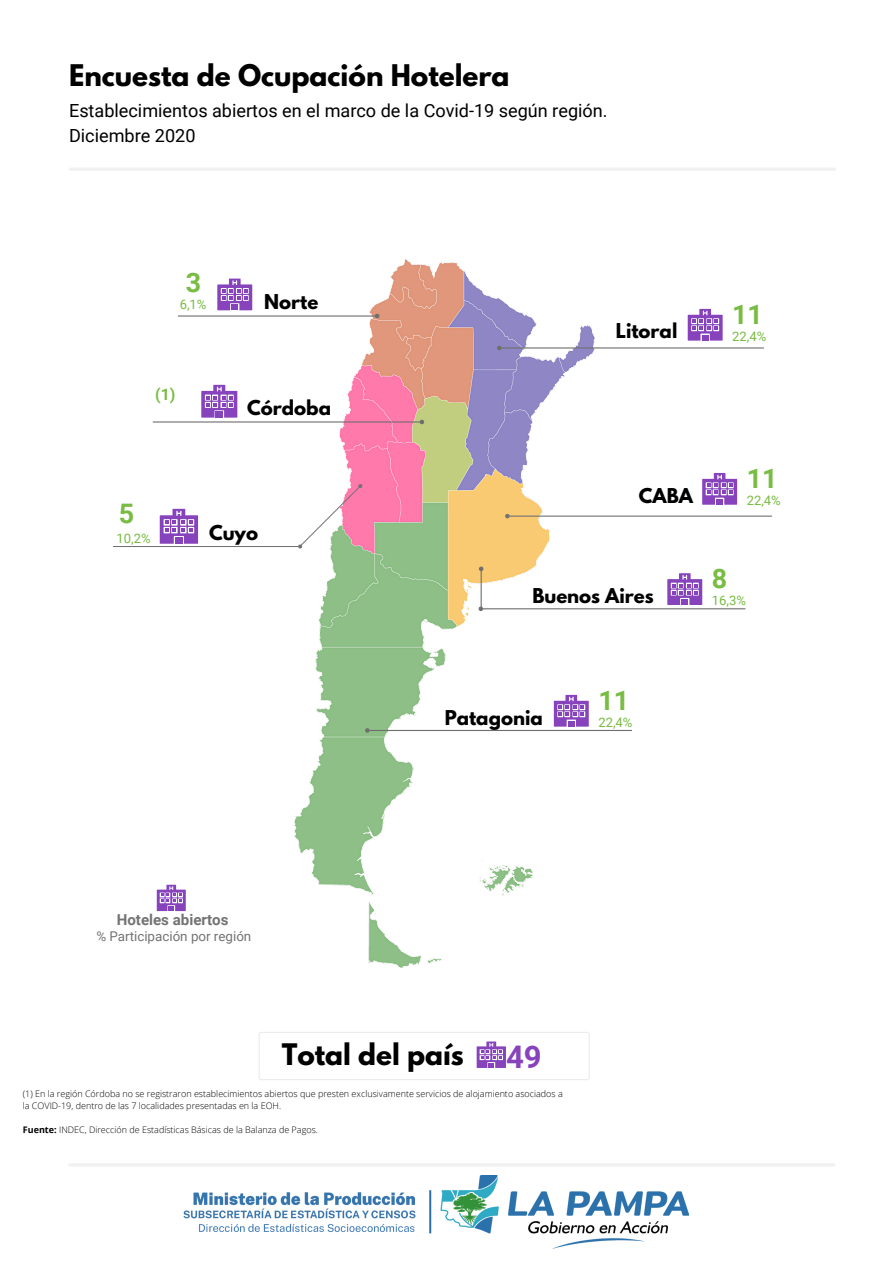
<style>
.page{position:relative;width:894px;height:1264px;background:#fff}
.page>*{position:absolute;margin:0;border:0;box-sizing:border-box;transform-origin:0 0}
.t1{font:700 31.2px "Roboto";color:#8743bc}
.t2{font:700 26.85px "Roboto";color:#78bc43}
.t3{font:700 26.4px "League Spartan";color:#000}
.t4{font:700 26.25px "League Spartan";color:#000}
.t5{font:18.15px "Roboto";color:#000}
.t6{font:700 18.15px "League Spartan";color:#000}
.t7{font:700 15.9px "Roboto";color:#78bc43}
.t8{font:700 15px "Roboto";color:#737373}
.t9{font:13.35px "Roboto";color:#737373}
.t10{font:13.05px "Roboto";color:#78bc43}
.t11{font:300 9px "Open Sans";color:#000}
.s1{font-weight:700}
</style>
<div class="page">
<img style="left:294px;top:259px;width:300px;height:708px">
<hr style="left:113px;top:546px;width:185px;height:1px;background:#706f6f">
<svg style="left:297px;top:482px;width:67px;height:67px"></svg>
<hr style="left:178px;top:315px;width:197px;height:1px;background:#706f6f">
<svg style="left:374px;top:313px;width:6px;height:6px"></svg>
<svg style="left:217px;top:278px;width:35px;height:32px"></svg>
<hr style="left:153px;top:421px;width:266px;height:1px;background:#706f6f">
<svg style="left:418px;top:419px;width:7px;height:6px"></svg>
<svg style="left:201px;top:385px;width:36px;height:32px"></svg>
<svg style="left:160px;top:509px;width:38px;height:34px"></svg>
<hr style="left:501px;top:347px;width:262px;height:1px;background:#706f6f">
<svg style="left:496px;top:345px;width:6px;height:6px"></svg>
<svg style="left:687px;top:309px;width:35px;height:31px"></svg>
<hr style="left:509px;top:515px;width:262px;height:1px;background:#737373">
<svg style="left:504px;top:513px;width:6px;height:6px"></svg>
<svg style="left:702px;top:473px;width:35px;height:31px"></svg>
<hr style="left:483px;top:608px;width:261px;height:1px;background:#706f6f">
<svg style="left:477px;top:605px;width:7px;height:7px"></svg>
<svg style="left:667px;top:573px;width:35px;height:32px"></svg>
<hr style="left:369px;top:730px;width:262px;height:1px;background:#706f6f">
<svg style="left:364px;top:727px;width:6px;height:6px"></svg>
<svg style="left:553px;top:695px;width:35px;height:31px"></svg>
<hr style="left:480px;top:571px;width:1px;height:36px;background:#706f6f">
<svg style="left:478px;top:565px;width:6px;height:7px"></svg>
<hr style="left:70px;top:167px;width:764px;height:4px;background:#f1f1f1">
<svg style="left:157px;top:884px;width:29px;height:27px"></svg>
<svg style="left:259px;top:1032px;width:330px;height:48px"></svg>
<hr style="left:70px;top:1163px;width:763px;height:3px;background:#f1f1f1">
<img style="left:183px;top:1175px;width:505px;height:74px">
<p class="t3" style="left:69px;top:62px;width:442px">Encuesta de Ocupación Hotelera</p>
<p class="t5" style="left:69px;top:125px;width:128px">Diciembre 2020</p>
<p class="t5" style="left:69px;top:100px;width:540px">Establecimientos abiertos en el marco de la Covid-19 según región.</p>
<p class="t2" style="left:186px;top:267px;width:17px">3</p>
<p class="t10" style="left:180px;top:296px;width:28px">6,1%</p>
<p class="t7" style="left:155px;top:385px;width:22px">(1)</p>
<p class="t6" style="left:264px;top:293px;width:56px">Norte</p>
<p class="t6" style="left:247px;top:399px;width:85px">Córdoba</p>
<p class="t2" style="left:119px;top:498px;width:17px">5</p>
<p class="t10" style="left:116px;top:530px;width:36px">10,2%</p>
<p class="t6" style="left:209px;top:524px;width:51px">Cuyo</p>
<p class="t6" style="left:615px;top:322px;width:63px">Litoral</p>
<p class="t2" style="left:732px;top:299px;width:32px">11</p>
<p class="t10" style="left:732px;top:328px;width:36px">22,4%</p>
<p class="t6" style="left:638px;top:486px;width:56px">CABA</p>
<p class="t2" style="left:746px;top:463px;width:32px">11</p>
<p class="t10" style="left:746px;top:492px;width:36px">22,4%</p>
<p class="t6" style="left:532px;top:586px;width:123px">Buenos Aires</p>
<p class="t2" style="left:711px;top:563px;width:17px">8</p>
<p class="t10" style="left:711px;top:593px;width:36px">16,3%</p>
<p class="t6" style="left:444px;top:708px;width:100px">Patagonia</p>
<p class="t2" style="left:598px;top:685px;width:32px">11</p>
<p class="t10" style="left:598px;top:714px;width:36px">22,4%</p>
<p class="t8" style="left:117px;top:911px;width:113px">Hoteles abiertos</p>
<p class="t9" style="left:96px;top:928px;width:156px">% Participación por región</p>
<p class="t4" style="left:282px;top:1041px;width:183px">Total del país</p>
<p class="t1" style="left:506px;top:1039px;width:37px">49</p>
<p class="t11" style="left:23px;top:1087px;width:541px">(1) En la región Córdoba no se registraron establecimientos abiertos que presten exclusivamente servicios de alojamiento asociados a</p>
<p class="t11" style="left:23px;top:1099px;width:260px">la COVID-19, dentro de las 7 localidades presentadas en la EOH.</p>
<p class="t11" style="left:23px;top:1123px;width:296px"><span class="s1">Fuente:</span> INDEC, Dirección de Estadísticas Básicas de la Balanza de Pagos.</p>
</div>
